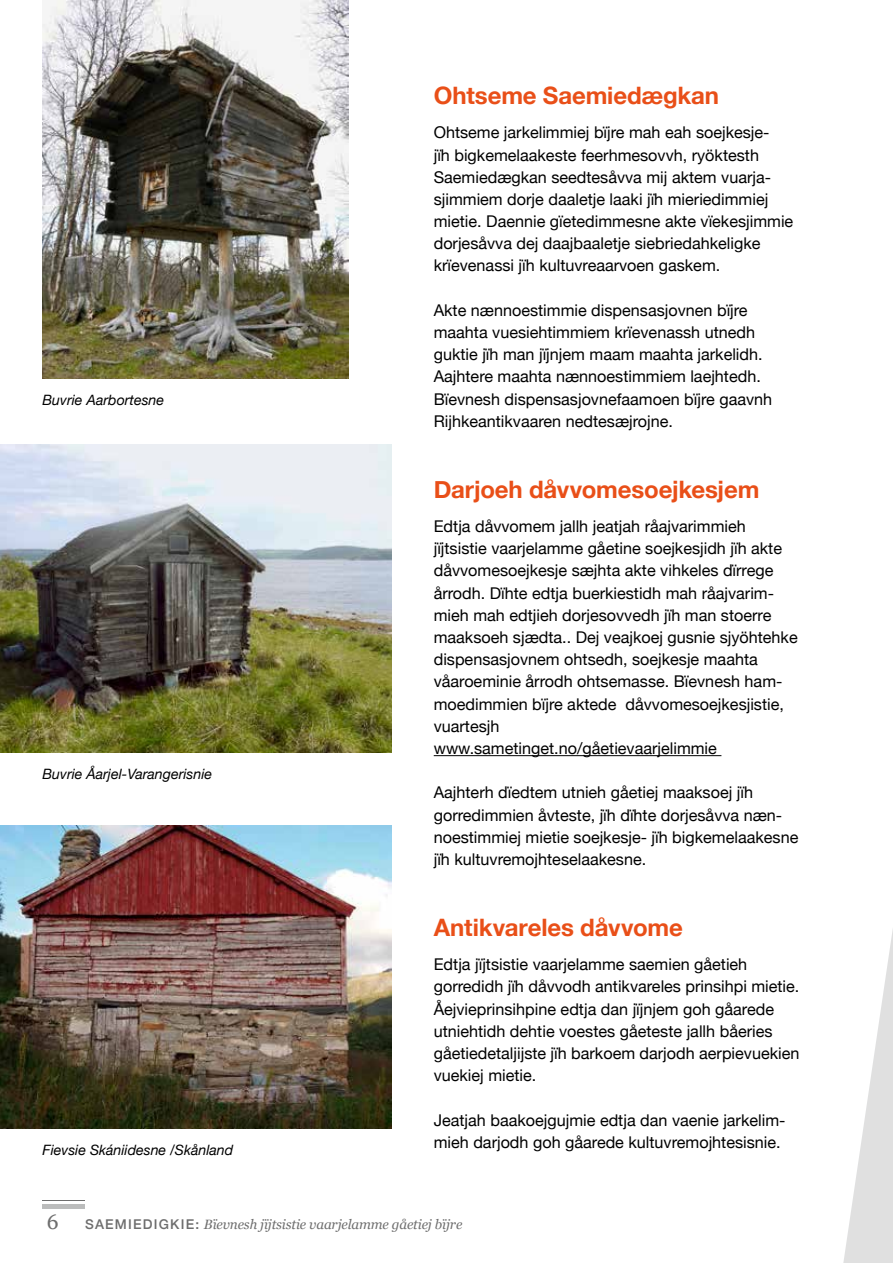
<style>
.page{position:relative;width:893px;height:1263px;background:#fff}
.page>*{position:absolute;margin:0;border:0;box-sizing:border-box;transform-origin:0 0}
.t1{font:700 24px "Helvetica Neue";letter-spacing:-.005em;color:#e94f18}
.t2{font:21px "Georgia";color:#6e6e6e}
.t3{font:16.2px/22.2px "Helvetica Neue";color:#000}
.t4{font:italic 14.25px "Helvetica Neue";color:#000}
.t5{font:italic 13.5px "Georgia";letter-spacing:-.01em;color:#6e6e6e}
.s1{font-family:"Helvetica Neue";font-weight:500;font-style:normal}
</style>
<div class="page">
<hr style="left:43px;top:1200px;width:42px;height:1px;background:#6e6e6e">
<hr style="left:43px;top:1204px;width:42px;height:4px;background:#bbbcbc">
<hr style="left:434px;top:755px;width:287px;height:1px;background:#000">
<img style="left:0;top:826px;width:391px;height:303px">
<img style="left:0;top:444px;width:391px;height:308px">
<img style="left:43px;top:0;width:306px;height:378px">
<svg style="left:843px;top:929px;width:50px;height:334px"></svg>
<p class="t4" style="left:43px;top:389px;width:123px">Buvrie Aarbortesne</p>
<p class="t4" style="left:43px;top:763px;width:171px">Buvrie Åarjel-Varangerisnie</p>
<p class="t4" style="left:43px;top:1140px;width:192px">Fievsie Skániidesne /Skånland</p>
<h1 class="t1" style="left:434px;top:77px;width:287px">Ohtseme Saemiedægkan</h1>
<p class="t3" style="left:434px;top:122px;width:361px">Ohtseme jarkelimmiej bïjre mah eah soejkesje-<br>jïh bigkemelaakeste feerhmesovvh, ryöktesth Saemiedægkan seedtesåvva mij aktem vuarja&shy;sjimmiem dorje daaletje laaki jïh mieriedimmiej mietie. Daennie gïetedimmesne akte vïekesjimmie dorjesåvva dej daajbaaletje siebriedahkeligke krïevenassi jïh kultuvreaarvoen gaskem.</p>
<p class="t3" style="left:434px;top:300px;width:340px">Akte nænnoestimmie dispensasjovnen bïjre maahta vuesiehtimmiem krïevenassh utnedh guktie jïh man jïjnjem maam maahta jarkelidh.<br>Aajhtere maahta nænnoestimmiem laejhtedh.<br>Bïevnesh dispensasjovnefaamoen bïjre gaavnh Rijhkeantikvaaren nedtesæjrojne.</p>
<h1 class="t1" style="left:434px;top:470px;width:327px">Darjoeh dåvvomesoejkesjem</h1>
<p class="t3" style="left:434px;top:516px;width:365px">Edtja dåvvomem jallh jeatjah råajvarimmieh jïjtsistie vaarjelamme gåetine soejkesjidh jïh akte dåvvomesoejkesje sæjhta akte vihkeles dïrrege årrodh. Dïhte edtja buerkiestidh mah råajvarim&shy;mieh mah edtjieh dorjesovvedh jïh man stoerre maaksoeh sjædta.. Dej veajkoej gusnie sjyöhtehke dispensasjovnem ohtsedh, soejkesje maahta våaroeminie årrodh ohtsemasse. Bïevnesh ham&shy;moedimmien bïjre aktede dåvvomesoejkesjistie, vuartesjh<br>www.sametinget.no/gåetievaarjelimmie</p>
<p class="t3" style="left:434px;top:782px;width:366px">Aajhterh dïedtem utnieh gåetiej maaksoej jïh gorredimmien åvteste, jïh dïhte dorjesåvva næn&shy;noestimmiej mietie soejkesje- jïh bigkemelaakesne jïh kultuvremojhteselaakesne.</p>
<h1 class="t1" style="left:434px;top:909px;width:251px">Antikvareles dåvvome</h1>
<p class="t3" style="left:434px;top:954px;width:367px">Edtja jïjtsistie vaarjelamme saemien gåetieh gorredidh jïh dåvvodh antikvareles prinsihpi mietie.<br>Åejvieprinsihpine edtja dan jïjnjem goh gåarede utniehtidh dehtie voestes gåeteste jallh båeries gåetiedetaljijste jïh barkoem darjodh aerpievuekien vuekiej mietie.</p>
<p class="t3" style="left:434px;top:1109px;width:353px">Jeatjah baakoejgujmie edtja dan vaenie jarkelim&shy;mieh darjodh goh gåarede kultuvremojhtesisnie.</p>
<p class="t2" style="left:47px;top:1206px;width:13px">6</p>
<p class="t5" style="left:85px;top:1214px;width:379px"><span class="s1">SAEMIEDIGKIE:</span> Bïevnesh jïjtsistie vaarjelamme gåetiej bïjre</p>
</div>
